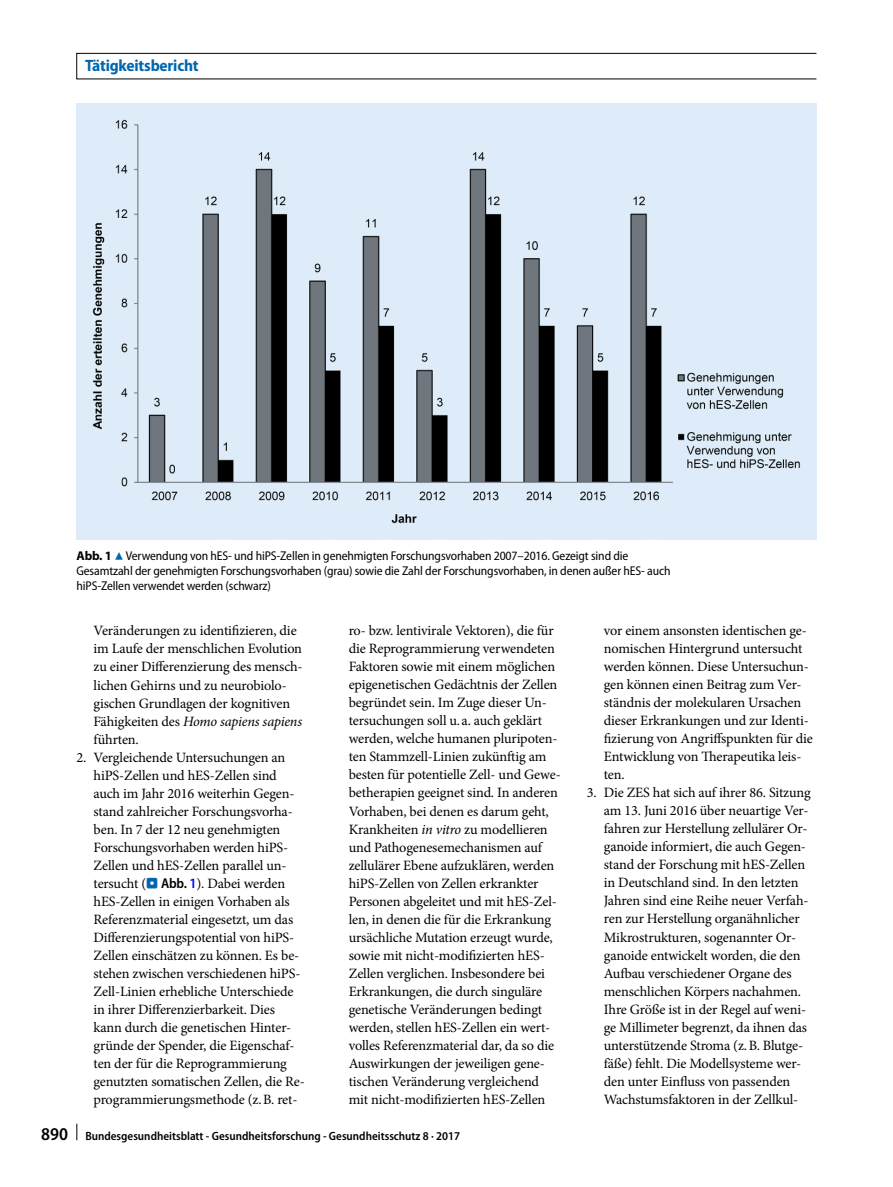
<style>
.page{position:relative;width:893px;height:1187px;background:#fff}
.page>*{position:absolute;margin:0;border:0;box-sizing:border-box;transform-origin:0 0}
.t1{font:700 semi-condensed 16.5px "Myriad Pro";letter-spacing:-.01em;color:#0067af}
.t2{font:14.25px/18px "Minion Pro";letter-spacing:-.01em;color:#000}
.t3{font:semi-condensed 12.75px/15px "Myriad Pro";letter-spacing:-.01em;color:#000}
.t4{font:600 semi-condensed 12px "Myriad Pro";color:#000}
.s1{font-weight:700;font-stretch:normal}
.s2{font-family:"Blik Buttons";font-stretch:normal;color:#0067af}
.s3{font-style:italic}
.s4{font-family:"Blik Buttons";color:#0067af}
.s5{font-family:"Myriad Pro";font-weight:600;font-stretch:semi-condensed}
.s6{font-family:"Myriad Pro";font-weight:600;font-stretch:semi-condensed;color:#00f}
.s7{font-size:18px}
</style>
<div class="page">
<svg style="left:77px;top:1123px;width:1px;height:17px"></svg>
<div style="left:77px;top:53px;width:740px;height:26px;border:1px solid #000"></div>
<img style="left:77px;top:104px;width:739px;height:435px">
<p class="t1" style="left:85px;top:56px;width:115px">Tätigkeitsbericht</p>
<p class="t3" style="left:77px;top:548px;width:596px"><span class="s1">Abb. 1</span> <span class="s2">8</span> Verwendung von hES- und hiPS-Zellen in genehmigten Forschungsvorhaben 2007–2016. Gezeigt sind die<br>Gesamtzahl der genehmigten Forschungsvorhaben (grau) sowie die Zahl der Forschungsvorhaben, in denen außer hES- auch hiPS-Zellen verwendet werden (schwarz)</p>
<p class="t2" style="left:94px;top:622px;width:211px">Veränderungen zu identifizieren, die im Laufe der menschlichen Evolution zu einer Differenzierung des mensch&shy;lichen Gehirns und zu neurobiolo&shy;gischen Grundlagen der kognitiven<br>Fähigkeiten des <span class="s3">Homo sapiens sapiens </span>führten.</p>
<p class="t2" style="left:94px;top:748px;width:213px;text-indent:-17px">2. Vergleichende Untersuchungen an hiPS-Zellen und hES-Zellen sind auch im Jahr 2016 weiterhin Gegen&shy;stand zahlreicher Forschungsvorha&shy;ben. In 7 der 12 neu genehmigten Forschungsvorhaben werden hiPS-Zellen und hES-Zellen parallel un&shy;tersucht (<span class="s4">.</span> <span class="s5">Abb.</span> <span class="s6">1</span>). Dabei werden hES-Zellen in einigen Vorhaben als Referenzmaterial eingesetzt, um das Differenzierungspotential von hiPS-Zellen einschätzen zu können. Es be&shy;stehen zwischen verschiedenen hiPS-Zell-Linien erhebliche Unterschiede in ihrer Differenzierbarkeit. Dies kann durch die genetischen Hinter&shy;gründe der Spender, die Eigenschaf&shy;ten der für die Reprogrammierung genutzten somatischen Zellen, die Re&shy;programmierungsmethode (z.B. ret-</p>
<p class="t2" style="left:349px;top:622px;width:214px">ro- bzw. lentivirale Vektoren), die für die Reprogrammierung verwendeten Faktoren sowie mit einem möglichen epigenetischen Gedächtnis der Zellen begründet sein. Im Zuge dieser Un&shy;tersuchungen soll u.a. auch geklärt werden, welche humanen pluripoten&shy;ten Stammzell-Linien zukünftig am besten für potentielle Zell- und Gewe&shy;betherapien geeignet sind. In anderen Vorhaben, bei denen es darum geht, Krankheiten <span class="s3">in vitro</span> zu modellieren und Pathogenesemechanismen auf zellulärer Ebene aufzuklären, werden hiPS-Zellen von Zellen erkrankter Personen abgeleitet und mit hES-Zel&shy;len, in denen die für die Erkrankung ursächliche Mutation erzeugt wurde, sowie mit nicht-modifizierten hES-Zellen verglichen. Insbesondere bei Erkrankungen, die durch singuläre genetische Veränderungen bedingt werden, stellen hES-Zellen ein wert&shy;volles Referenzmaterial dar, da so die Auswirkungen der jeweiligen gene&shy;tischen Veränderung vergleichend mit nicht-modifizierten hES-Zellen</p>
<p class="t2" style="left:604px;top:622px;width:211px">vor einem ansonsten identischen ge&shy;nomischen Hintergrund untersucht werden können. Diese Untersuchun&shy;gen können einen Beitrag zum Ver&shy;ständnis der molekularen Ursachen dieser Erkrankungen und zur Identi&shy;fizierung von Angriffspunkten für die<br>Entwicklung von Therapeutika leis&shy;ten.</p>
<p class="t2" style="left:604px;top:783px;width:208px;text-indent:-17px">3. Die ZES hat sich auf ihrer 86. Sitzung am 13. Juni 2016 über neuartige Ver&shy;fahren zur Herstellung zellulärer Or&shy;ganoide informiert, die auch Gegen&shy;stand der Forschung mit hES-Zellen in Deutschland sind. In den letzten Jahren sind eine Reihe neuer Verfah&shy;ren zur Herstellung organähnlicher Mikrostrukturen, sogenannter Or&shy;ganoide entwickelt worden, die den Aufbau verschiedener Organe des menschlichen Körpers nachahmen.<br>Ihre Größe ist in der Regel auf weni&shy;ge Millimeter begrenzt, da ihnen das unterstützende Stroma (z.B. Blutge&shy;fäße) fehlt. Die Modellsysteme wer&shy;den unter Einfluss von passenden Wachstumsfaktoren in der Zellkul-</p>
<p class="t4" style="left:41px;top:1129px;width:420px"><span class="s7">890</span> Bundesgesundheitsblatt - Gesundheitsforschung - Gesundheitsschutz 8 · 2017</p>
</div>
